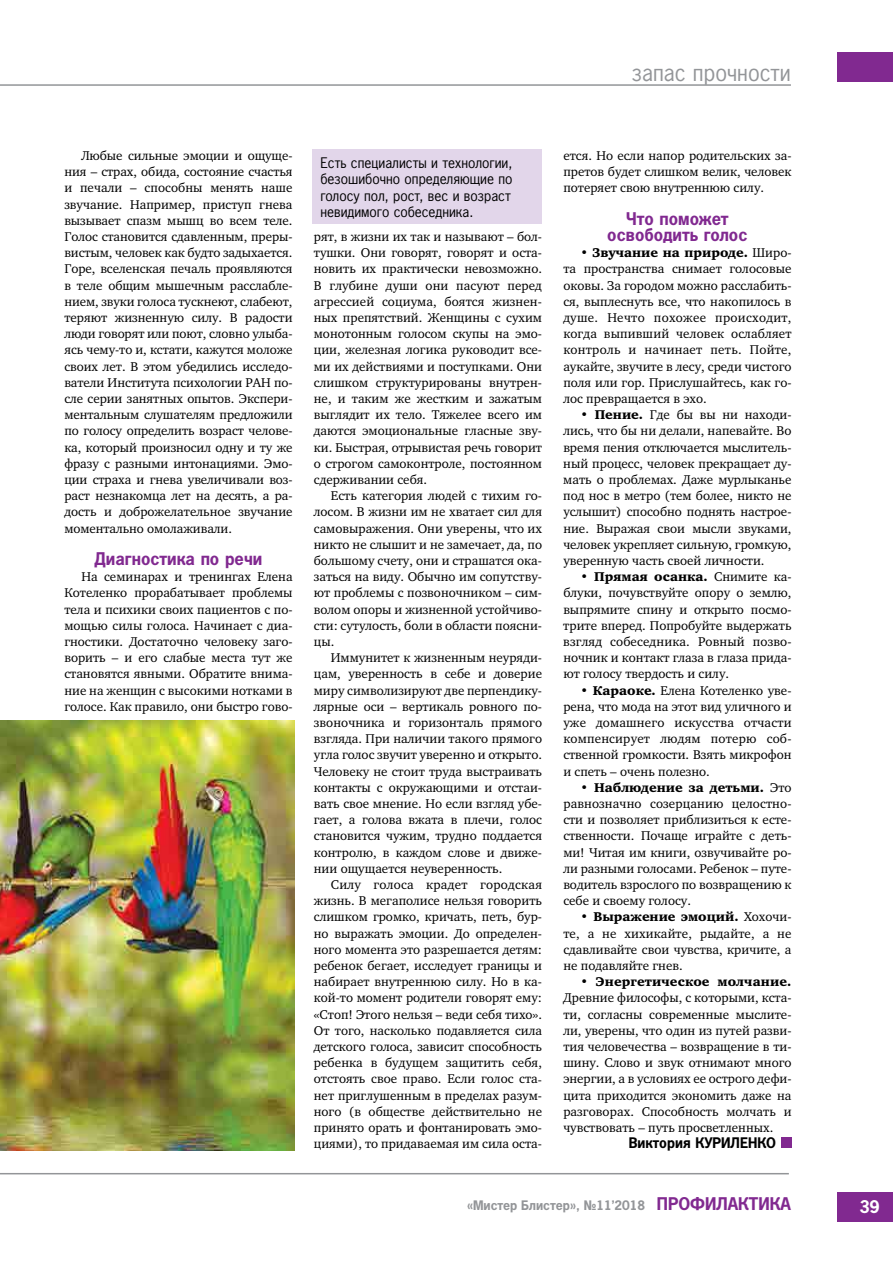
<style>
.page{position:relative;width:893px;height:1263px;background:#fff}
.page>*{position:absolute;margin:0;border:0;box-sizing:border-box;transform-origin:0 0}
.t1{font:24px "Paper Gothic";color:#939598}
.t2{font:700 18px/16.2px "Paper Gothic";color:#812990;text-align:center}
.t3{font:700 18px "Paper Gothic";color:#fff}
.t4{font:15px/16.5px "Paper Gothic";color:#000;text-align:justify}
.t5{font:700 15px "Paper Gothic";color:#000}
.t6{font:700 13.5px "Paper Gothic";color:#939598}
.t7{font:13.05px/16.2px "Charter C";color:#000;text-align:justify}
.t8{font:13.05px "Charter Black C";color:#000}
.s1{font-family:"Charter C"}
.s2{font-family:"Charter Black C"}
.s3{font-size:18px;color:#812990}
</style>
<div class="page">
<hr style="left:0;top:84px;width:791px;height:2px;background:#939598">
<div style="left:838px;top:52px;width:55px;height:30px;background:#812990"></div>
<div style="left:838px;top:1192px;width:55px;height:30px;background:#812990"></div>
<div style="left:781px;top:1137px;width:10px;height:11px;background:#812990"></div>
<hr style="left:0;top:1173px;width:789px;height:1px;background:#939598">
<div style="left:312px;top:150px;width:229px;height:74px;background:#e2d6ea"></div>
<img style="left:0;top:721px;width:294px;height:429px">
<h1 class="t1" style="left:632px;top:58px;width:161px">запас прочности</h1>
<p class="t7" style="left:64px;top:148px;width:230px;text-indent:17px">Любые сильные эмоции и ощуще&shy;ния – страх, обида, состояние счастья и печали – способны менять наше звучание. Например, приступ гнева вызывает спазм мышц во всем теле.<br>Голос становится сдавленным, преры&shy;вистым, человек как будто задыхается.<br>Горе, вселенская печаль проявляются в теле общим мышечным расслабле&shy;нием, звуки голоса тускнеют, слабеют, теряют жизненную силу. В радости люди говорят или поют, словно улыба&shy;ясь чему-то и, кстати, кажутся моложе своих лет. В этом убедились исследо&shy;ватели Института психологии РАН по&shy;сле серии занятных опытов. Экспери&shy;ментальным слушателям предложили по голосу определить возраст челове&shy;ка, который произносил одну и ту же фразу с разными интонациями. Эмо&shy;ции страха и гнева увеличивали воз&shy;раст незнакомца лет на десять, а ра&shy;дость и доброжелательное звучание моментально омолаживали.</p>
<h2 class="t2" style="left:95px;top:551px;width:169px">Диагностика по речи</h2>
<p class="t7" style="left:64px;top:569px;width:230px;text-indent:17px">На семинарах и тренингах Елена Котеленко прорабатывает проблемы тела и психики своих пациентов с по&shy;мощью силы голоса. Начинает с диа&shy;гностики. Достаточно человеку заго&shy;ворить – и его слабые места тут же становятся явными. Обратите внима&shy;ние на женщин с высокими нотками в голосе. Как правило, они быстро гово-</p>
<p class="t4" style="left:320px;top:155px;width:194px">Есть специалисты и технологии, безошибочно определяющие по голосу пол, рост, вес и возраст невидимого собеседника.</p>
<p class="t7" style="left:314px;top:229px;width:230px">рят, в жизни их так и называют – бол&shy;тушки. Они говорят, говорят и оста&shy;новить их практически невозможно.<br>В глубине души они пасуют перед агрессией социума, боятся жизнен&shy;ных препятствий. Женщины с сухим монотонным голосом скупы на эмо&shy;ции, железная логика руководит все&shy;ми их действиями и поступками. Они слишком структурированы внутрен&shy;не, и таким же жестким и зажатым выглядит их тело. Тяжелее всего им даются эмоциональные гласные зву&shy;ки. Быстрая, отрывистая речь говорит о строгом самоконтроле, постоянном сдерживании себя.</p>
<p class="t7" style="left:314px;top:488px;width:230px;text-indent:17px">Есть категория людей с тихим го&shy;лосом. В жизни им не хватает сил для самовыражения. Они уверены, что их никто не слышит и не замечает, да, по большому счету, они и страшатся ока&shy;заться на виду. Обычно им сопутству&shy;ют проблемы с позвоночником – сим&shy;волом опоры и жизненной устойчиво&shy;сти: сутулость, боли в области поясни&shy;цы.</p>
<p class="t7" style="left:314px;top:650px;width:230px;text-indent:17px">Иммунитет к жизненным неуряди&shy;цам, уверенность в себе и доверие миру символизируют две перпендику&shy;лярные оси – вертикаль ровного по&shy;звоночника и горизонталь прямого взгляда. При наличии такого прямого угла голос звучит уверенно и открыто.<br>Человеку не стоит труда выстраивать контакты с окружающими и отстаи&shy;вать свое мнение. Но если взгляд убе&shy;гает, а голова вжата в плечи, голос становится чужим, трудно поддается контролю, в каждом слове и движе&shy;нии ощущается неуверенность.</p>
<p class="t7" style="left:314px;top:877px;width:230px;text-indent:17px">Силу голоса крадет городская жизнь. В мегаполисе нельзя говорить слишком громко, кричать, петь, бур&shy;но выражать эмоции. До определен&shy;ного момента это разрешается детям: ребенок бегает, исследует границы и набирает внутреннюю силу. Но в ка&shy;кой-то момент родители говорят ему: «Стоп! Этого нельзя – веди себя тихо».<br>От того, насколько подавляется сила детского голоса, зависит способность ребенка в будущем защитить себя, отстоять свое право. Если голос ста&shy;нет приглушенным в пределах разум&shy;ного (в обществе действительно не принято орать и фонтанировать эмо&shy;циями), то придаваемая им сила оста-</p>
<p class="t7" style="left:563px;top:148px;width:230px">ется. Но если напор родительских за&shy;претов будет слишком велик, человек потеряет свою внутреннюю силу.</p>
<h2 class="t2" style="left:607px;top:211px;width:142px">Что поможет освободить голос</h2>
<p class="t8" style="left:580px;top:245px;width:213px">• Звучание на природе. <span class="s1">Широ-</span></p>
<p class="t7" style="left:563px;top:261px;width:230px">та пространства снимает голосовые оковы. За городом можно расслабить&shy;ся, выплеснуть все, что накопилось в душе. Нечто похожее происходит, когда выпивший человек ослабляет контроль и начинает петь. Пойте, аукайте, звучите в лесу, среди чистого поля или гор. Прислушайтесь, как го&shy;лос превращается в эхо.</p>
<p class="t7" style="left:563px;top:407px;width:230px;text-indent:17px"><span class="s2">• Пение.</span> Где бы вы ни находи&shy;лись, что бы ни делали, напевайте. Во время пения отключается мыслитель&shy;ный процесс, человек прекращает ду&shy;мать о проблемах. Даже мурлыканье под нос в метро (тем более, никто не услышит) способно поднять настрое&shy;ние. Выражая свои мысли звуками, человек укрепляет сильную, громкую, уверенную часть своей личности.</p>
<p class="t8" style="left:580px;top:569px;width:213px">• Прямая осанка. <span class="s1">Снимите ка-</span></p>
<p class="t7" style="left:563px;top:585px;width:230px">блуки, почувствуйте опору о землю, выпрямите спину и открыто посмо&shy;трите вперед. Попробуйте выдержать взгляд собеседника. Ровный позво&shy;ночник и контакт глаза в глаза прида&shy;ют голосу твердость и силу.</p>
<p class="t7" style="left:563px;top:682px;width:230px;text-indent:17px"><span class="s2">• Караоке.</span> Елена Котеленко уве&shy;рена, что мода на этот вид уличного и уже домашнего искусства отчасти компенсирует людям потерю соб&shy;ственной громкости. Взять микрофон и спеть – очень полезно.</p>
<p class="t8" style="left:580px;top:780px;width:213px">• Наблюдение за детьми. <span class="s1">Это</span></p>
<p class="t7" style="left:563px;top:796px;width:230px">равнозначно созерцанию целостно&shy;сти и позволяет приблизиться к есте&shy;ственности. Почаще играйте с деть&shy;ми! Читая им книги, озвучивайте ро&shy;ли разными голосами. Ребенок – путе&shy;водитель взрослого по возвращению к себе и своему голосу.</p>
<p class="t8" style="left:580px;top:910px;width:213px">• Выражение эмоций. <span class="s1">Хохочи-</span></p>
<p class="t7" style="left:563px;top:925px;width:230px">те, а не хихикайте, рыдайте, а не сдавливайте свои чувства, кричите, а не подавляйте гнев.</p>
<p class="t8" style="left:580px;top:974px;width:213px">• Энергетическое молчание.</p>
<p class="t7" style="left:563px;top:990px;width:230px">Древние философы, с которыми, кста&shy;ти, согласны современные мыслите&shy;ли, уверены, что один из путей разви&shy;тия человечества – возвращение в ти&shy;шину. Слово и звук отнимают много энергии, а в условиях ее острого дефи&shy;цита приходится экономить даже на разговорах. Способность молчать и чувствовать – путь просветленных.</p>
<p class="t5" style="left:629px;top:1135px;width:149px">Виктория КУРИЛЕНКО</p>
<p class="t6" style="left:467px;top:1198px;width:325px">«Мистер Блистер», №11’2018 <span class="s3">ПРОФИЛАКТИКА</span></p>
<h2 class="t3" style="left:859px;top:1197px;width:22px">39</h2>
</div>
